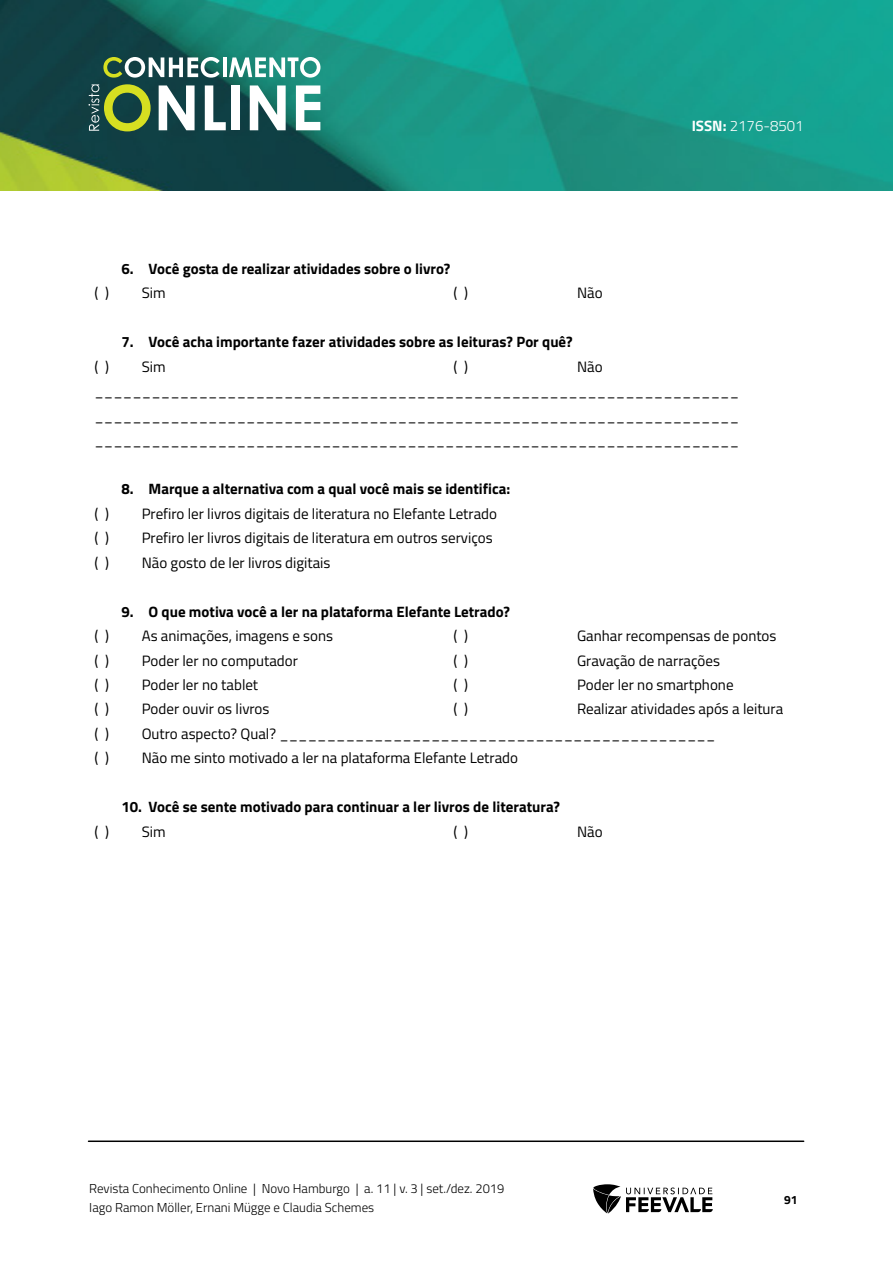
<style>
.page{position:relative;width:893px;height:1263px;background:#fff}
.page>*{position:absolute;margin:0;border:0;box-sizing:border-box;transform-origin:0 0}
.t1{font:15px "Titillium Web";color:#000}
.t2{font:700 15px "Titillium Web";color:#000}
.t3{font:300 15px "Titillium Web";color:#fff}
.t4{font:300 12.9px/19.5px "Titillium Web";color:#000}
.t5{font:700 12px "Titillium Web";color:#000}
.s1{font-weight:700}
</style>
<div class="page">
<img style="left:0;top:0;width:893px;height:190px">
<svg style="left:593px;top:1184px;width:120px;height:29px"></svg>
<svg style="left:103px;top:57px;width:117px;height:21px"></svg>
<hr style="left:223px;top:57px;width:3px;height:20px;background:#fff">
<svg style="left:229px;top:57px;width:91px;height:21px"></svg>
<svg style="left:88px;top:84px;width:63px;height:47px;background:#5e7e3f"></svg>
<svg style="left:159px;top:85px;width:36px;height:45px"></svg>
<svg style="left:205px;top:85px;width:21px;height:45px"></svg>
<div style="left:232px;top:85px;width:8px;height:45px;background:#fff"></div>
<svg style="left:250px;top:85px;width:36px;height:45px"></svg>
<svg style="left:296px;top:85px;width:24px;height:45px"></svg>
<hr style="left:88px;top:1140px;width:716px;height:2px;background:#000">
<p class="t2" style="left:122px;top:257px;width:330px">6. Você gosta de realizar atividades sobre o livro?</p>
<p class="t3" style="left:692px;top:115px;width:114px"><span class="s1">ISSN:</span> 2176-8501</p>
<p class="t1" style="left:94px;top:282px;width:16px">( )</p>
<p class="t1" style="left:142px;top:282px;width:25px">Sim</p>
<p class="t1" style="left:454px;top:282px;width:16px">( )</p>
<p class="t1" style="left:577px;top:282px;width:27px">Não</p>
<p class="t2" style="left:122px;top:330px;width:453px">7. Você acha importante fazer atividades sobre as leituras? Por quê?</p>
<p class="t1" style="left:94px;top:355px;width:16px">( )</p>
<p class="t1" style="left:142px;top:355px;width:25px">Sim</p>
<p class="t1" style="left:454px;top:355px;width:16px">( )</p>
<p class="t1" style="left:577px;top:355px;width:27px">Não</p>
<p class="t1" style="left:94px;top:380px;width:646px">____________________________________________________________________</p>
<p class="t1" style="left:94px;top:404px;width:646px">____________________________________________________________________</p>
<p class="t1" style="left:94px;top:429px;width:646px">____________________________________________________________________</p>
<p class="t2" style="left:122px;top:477px;width:390px">8. Marque a alternativa com a qual você mais se identifica:</p>
<p class="t1" style="left:94px;top:502px;width:16px">( )</p>
<p class="t1" style="left:142px;top:502px;width:357px">Prefiro ler livros digitais de literatura no Elefante Letrado</p>
<p class="t1" style="left:94px;top:527px;width:16px">( )</p>
<p class="t1" style="left:142px;top:527px;width:353px">Prefiro ler livros digitais de literatura em outros serviços</p>
<p class="t1" style="left:94px;top:551px;width:16px">( )</p>
<p class="t1" style="left:142px;top:551px;width:190px">Não gosto de ler livros digitais</p>
<p class="t2" style="left:122px;top:600px;width:390px">9. O que motiva você a ler na plataforma Elefante Letrado?</p>
<p class="t1" style="left:94px;top:625px;width:16px">( )</p>
<p class="t1" style="left:142px;top:625px;width:193px">As animações, imagens e sons</p>
<p class="t1" style="left:454px;top:625px;width:16px">( )</p>
<p class="t1" style="left:577px;top:625px;width:201px">Ganhar recompensas de pontos</p>
<p class="t1" style="left:94px;top:649px;width:16px">( )</p>
<p class="t1" style="left:142px;top:649px;width:158px">Poder ler no computador</p>
<p class="t1" style="left:454px;top:649px;width:16px">( )</p>
<p class="t1" style="left:577px;top:649px;width:144px">Gravação de narrações</p>
<p class="t1" style="left:94px;top:674px;width:16px">( )</p>
<p class="t1" style="left:142px;top:674px;width:118px">Poder ler no tablet</p>
<p class="t1" style="left:454px;top:674px;width:16px">( )</p>
<p class="t1" style="left:577px;top:674px;width:158px">Poder ler no smartphone</p>
<p class="t1" style="left:94px;top:698px;width:16px">( )</p>
<p class="t1" style="left:142px;top:698px;width:129px">Poder ouvir os livros</p>
<p class="t1" style="left:454px;top:698px;width:16px">( )</p>
<p class="t1" style="left:577px;top:698px;width:208px">Realizar atividades após a leitura</p>
<p class="t1" style="left:94px;top:723px;width:16px">( )</p>
<p class="t1" style="left:142px;top:723px;width:575px">Outro aspecto? Qual? ______________________________________________</p>
<p class="t1" style="left:94px;top:747px;width:16px">( )</p>
<p class="t1" style="left:142px;top:747px;width:378px">Não me sinto motivado a ler na plataforma Elefante Letrado</p>
<p class="t2" style="left:122px;top:796px;width:440px">10. Você se sente motivado para continuar a ler livros de literatura?</p>
<p class="t1" style="left:94px;top:821px;width:16px">( )</p>
<p class="t1" style="left:142px;top:821px;width:25px">Sim</p>
<p class="t1" style="left:454px;top:821px;width:16px">( )</p>
<p class="t1" style="left:577px;top:821px;width:27px">Não</p>
<p class="t4" style="left:89px;top:1178px;width:417px">Revista Conhecimento Online | Novo Hamburgo | a. 11 | v. 3 | set./dez. 2019<br>Iago Ramon Möller, Ernani Mügge e Claudia Schemes</p>
<p class="t5" style="left:784px;top:1190px;width:15px">91</p>
</div>
